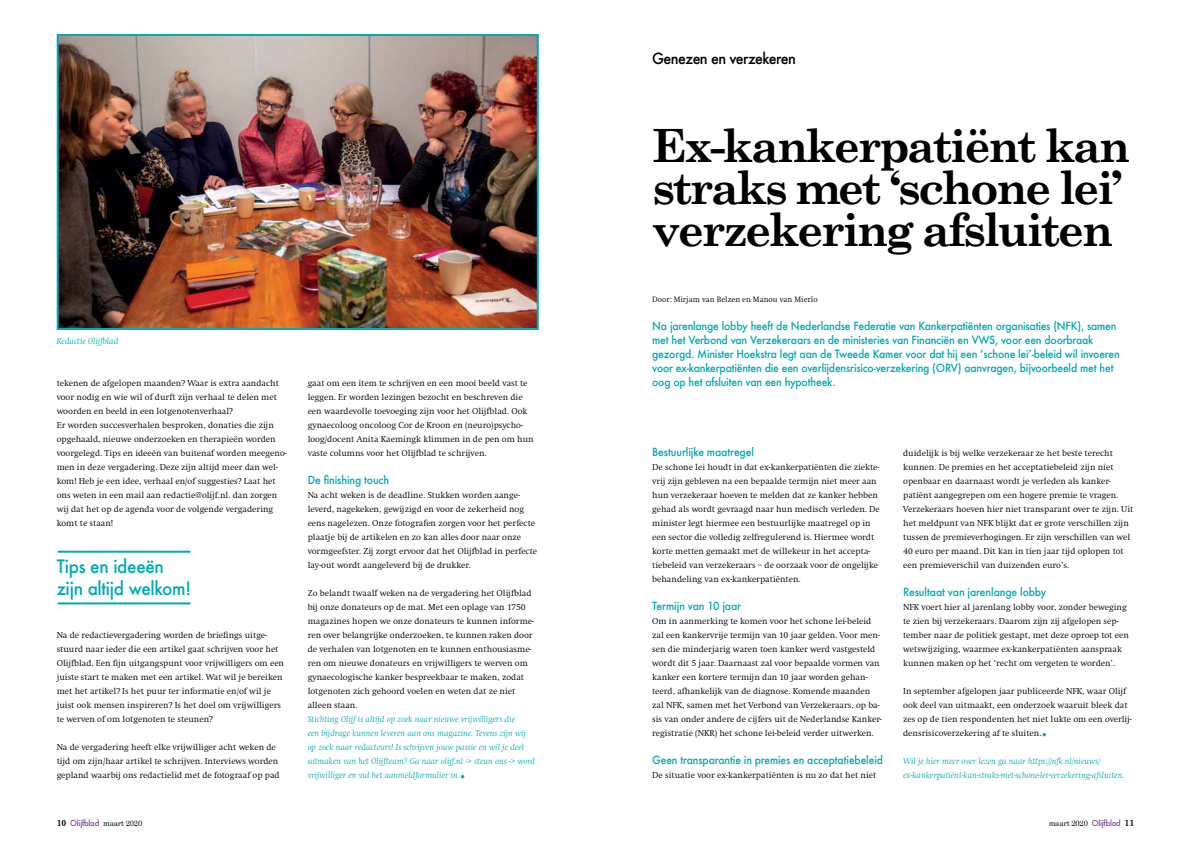
<style>
.page{position:relative;width:1191px;height:842px;background:#fff}
.page>*{position:absolute;margin:0;border:0;box-sizing:border-box;transform-origin:0 0}
.t1{font:700 46px/42px "Century Schoolbook";letter-spacing:-.055em;color:#000}
.t2{font:700 22px "Century Schoolbook";color:#00aab1;scale:.95 1}
.t3{font:500 18px/22px "Futura";letter-spacing:-.02em;color:#00aab1;scale:.95 1}
.t4{font:500 15px "Futura";letter-spacing:-.04em;color:#000;scale:.95 1}
.t5{font:500 11px/14px "Futura";letter-spacing:-.02em;color:#00aab1;scale:.95 1}
.t6{font:500 11px "Futura";letter-spacing:-.02em;color:#00aab1;scale:.94 1}
.t7{font:300 9px/14px "Swift";color:#000}
.t8{font:italic 300 9px/14px "Swift";color:#00aab1}
.t9{font:300 8px "Swift";color:#000}
.t10{font:500 8px "Futura";letter-spacing:-.02em;color:#7c439a;scale:.95 1}
.t11{font:8px "Century Schoolbook";letter-spacing:-.02em;color:#000;scale:.95 1}
.s1{font-family:"Century Schoolbook";font-weight:700;font-size:9px;color:#000}
.s2{font-family:"Century Schoolbook";font-weight:400;color:#000}
.s3{font-family:"Futura";font-weight:500;color:#7c439a}
.s4{font-weight:700;font-size:9px}
</style>
<div class="page">
<hr style="left:58px;top:551px;width:132px;height:2px;background:#00aab1">
<hr style="left:58px;top:602px;width:132px;height:2px;background:#00aab1">
<img style="left:60px;top:37px;width:476px;height:290px">
<div style="left:57px;top:34px;width:482px;height:296px;border:2px solid #00aab1"></div>
<h3 class="t4" style="left:652px;top:48px;width:153px">Genezen en verzekeren</h3>
<p class="t8" style="left:57px;top:334px;width:63px">Redactie Olijfblad</p>
<p class="t7" style="left:57px;top:376px;width:231px">tekenen de afgelopen maanden? Waar is extra aandacht voor nodig en wie wil of durft zijn verhaal te delen met woorden en beeld in een lotgenotenverhaal?<br>Er worden succesverhalen besproken, donaties die zijn opgehaald, nieuwe onderzoeken en therapieën worden voorgelegd. Tips en ideeën van buitenaf worden meegeno&shy;men in deze vergadering. Deze zijn altijd meer dan wel&shy;kom! Heb je een idee, verhaal en/of suggesties? Laat het ons weten in een mail aan redactie@olijf.nl. dan zorgen wij dat het op de agenda voor de volgende vergadering komt te staan!</p>
<h3 class="t3" style="left:57px;top:555px;width:143px">Tips en ideeën zijn altijd welkom!</h3>
<p class="t7" style="left:57px;top:628px;width:229px">Na de redactievergadering worden de briefings uitge&shy;stuurd naar ieder die een artikel gaat schrijven voor het Olijfblad. Een fijn uitgangspunt voor vrijwilligers om een juiste start te maken met een artikel. Wat wil je bereiken met het artikel? Is het puur ter informatie en/of wil je juist ook mensen inspireren? Is het doel om vrijwilligers te werven of om lotgenoten te steunen?</p>
<p class="t7" style="left:57px;top:740px;width:224px">Na de vergadering heeft elke vrijwilliger acht weken de tijd om zijn/haar artikel te schrijven. Interviews worden gepland waarbij ons redactielid met de fotograaf op pad</p>
<p class="t7" style="left:308px;top:376px;width:227px">gaat om een item te schrijven en een mooi beeld vast te leggen. Er worden lezingen bezocht en beschreven die een waardevolle toevoeging zijn voor het Olijfblad. Ook gynaecoloog oncoloog Cor de Kroon en (neuro)psycho&shy;loog/docent Anita Kaemingk klimmen in de pen om hun vaste columns voor het Olijfblad te schrijven.</p>
<p class="t5" style="left:308px;top:473px;width:87px">De finishing touch</p>
<p class="t7" style="left:308px;top:488px;width:231px">Na acht weken is de deadline. Stukken worden aange&shy;leverd, nagekeken, gewijzigd en voor de zekerheid nog eens nagelezen. Onze fotografen zorgen voor het perfecte plaatje bij de artikelen en zo kan alles door naar onze vormgeefster. Zij zorgt ervoor dat het Olijfblad in perfecte lay-out wordt aangeleverd bij de drukker.</p>
<p class="t7" style="left:308px;top:586px;width:228px">Zo belandt twaalf weken na de vergadering het Olijfblad bij onze donateurs op de mat. Met een oplage van 1750 magazines hopen we onze donateurs te kunnen informe&shy;ren over belangrijke onderzoeken, te kunnen raken door de verhalen van lotgenoten en te kunnen enthousiasme&shy;ren om nieuwe donateurs en vrijwilligers te werven om gynaecologische kanker bespreekbaar te maken, zodat lotgenoten zich gehoord voelen en weten dat ze niet alleen staan.</p>
<p class="t8" style="left:308px;top:712px;width:229px">Stichting Olijf is altijd op zoek naar nieuwe vrijwilligers die<br>een bijdrage kunnen leveren aan ons magazine. Tevens zijn wij op zoek naar redacteurs! Is schrijven jouw passie en wil je deel uitmaken van het Olijfteam? Ga naar olijf.nl -&gt; steun ons -&gt; word vrijwilliger en vul het aanmeldformulier in.</p>
<h2 class="t2" style="left:460px;top:757px;width:8px">.</h2>
<h1 class="t1" style="left:652px;top:124px;width:479px">Ex-kankerpatiënt kan straks met ‘schone lei’ verzekering afsluiten</h1>
<p class="t9" style="left:652px;top:295px;width:167px">Door: Mirjam van Belzen en Manou van Mierlo</p>
<p class="t5" style="left:652px;top:319px;width:494px">Na jarenlange lobby heeft de Nederlandse Federatie van Kankerpatiënten organisaties (NFK), samen met het Verbond van Verzekeraars en de ministeries van Financiën en VWS, voor een doorbraak gezorgd. Minister Hoekstra legt aan de Tweede Kamer voor dat hij een ‘schone lei’-beleid wil invoeren voor ex-kankerpatiënten die een overlijdensrisico-verzekering (ORV) aanvragen, bijvoorbeeld met het oog op het afsluiten van een hypotheek.</p>
<p class="t5" style="left:652px;top:445px;width:109px">Bestuurlijke maatregel</p>
<p class="t7" style="left:652px;top:460px;width:229px">De schone lei houdt in dat ex-kankerpatiënten die ziekte&shy;vrij zijn gebleven na een bepaalde termijn niet meer aan hun verzekeraar hoeven te melden dat ze kanker hebben gehad als wordt gevraagd naar hun medisch verleden. De minister legt hiermee een bestuurlijke maatregel op in een sector die volledig zelfregulerend is. Hiermee wordt korte metten gemaakt met de willekeur in het accepta&shy;tiebeleid van verzekeraars – de oorzaak voor de ongelijke behandeling van ex-kankerpatiënten.</p>
<p class="t5" style="left:652px;top:599px;width:95px">Termijn van 10 jaar</p>
<p class="t7" style="left:652px;top:614px;width:231px">Om in aanmerking te komen voor het schone lei-beleid zal een kankervrije termijn van 10 jaar gelden. Voor men&shy;sen die minderjarig waren toen kanker werd vastgesteld wordt dit 5 jaar. Daarnaast zal voor bepaalde vormen van kanker een kortere termijn dan 10 jaar worden gehan&shy;teerd, afhankelijk van de diagnose. Komende maanden zal NFK, samen met het Verbond van Verzekeraars, op ba&shy;sis van onder andere de cijfers uit de Nederlandse Kanker&shy;registratie (NKR) het schone lei-beleid verder uitwerken.</p>
<p class="t6" style="left:652px;top:752px;width:247px">Geen transparantie in premies en acceptatiebeleid</p>
<p class="t7" style="left:652px;top:768px;width:226px">De situatie voor ex-kankerpatiënten is nu zo dat het niet</p>
<p class="t7" style="left:903px;top:446px;width:232px">duidelijk is bij welke verzekeraar ze het beste terecht kunnen. De premies en het acceptatiebeleid zijn niet openbaar en daarnaast wordt je verleden als kanker&shy;patiënt aangegrepen om een hogere premie te vragen.<br>Verzekeraars hoeven hier niet transparant over te zijn. Uit het meldpunt van NFK blijkt dat er grote verschillen zijn tussen de premieverhogingen. Er zijn verschillen van wel 40 euro per maand. Dit kan in tien jaar tijd oplopen tot een premieverschil van duizenden euro’s.</p>
<p class="t5" style="left:903px;top:585px;width:152px">Resultaat van jarenlange lobby</p>
<p class="t7" style="left:903px;top:600px;width:227px">NFK voert hier al jarenlang lobby voor, zonder beweging te zien bij verzekeraars. Daarom zijn zij afgelopen sep&shy;tember naar de politiek gestapt, met deze oproep tot een wetswijziging, waarmee ex-kankerpatiënten aanspraak kunnen maken op het ‘recht om vergeten te worden’.</p>
<p class="t7" style="left:903px;top:684px;width:230px">In september afgelopen jaar publiceerde NFK, waar Olijf ook deel van uitmaakt, een onderzoek waaruit bleek dat zes op de tien respondenten het niet lukte om een overlij&shy;densrisicoverzekering af te sluiten.</p>
<h2 class="t2" style="left:1041px;top:715px;width:8px">.</h2>
<p class="t8" style="left:903px;top:754px;width:223px">Wil je hier meer over lezen ga naar https://nfk.nl/nieuws/ ex-kankerpatiënt-kan-straks-met-schone-lei-verzekering-afsluiten.</p>
<p class="t10" style="left:57px;top:818px;width:92px"><span class="s1">10</span> Olijfblad <span class="s2">maart 2020</span></p>
<p class="t11" style="left:1048px;top:818px;width:92px">maart 2020 <span class="s3">Olijfblad</span> <span class="s4">11</span></p>
</div>
